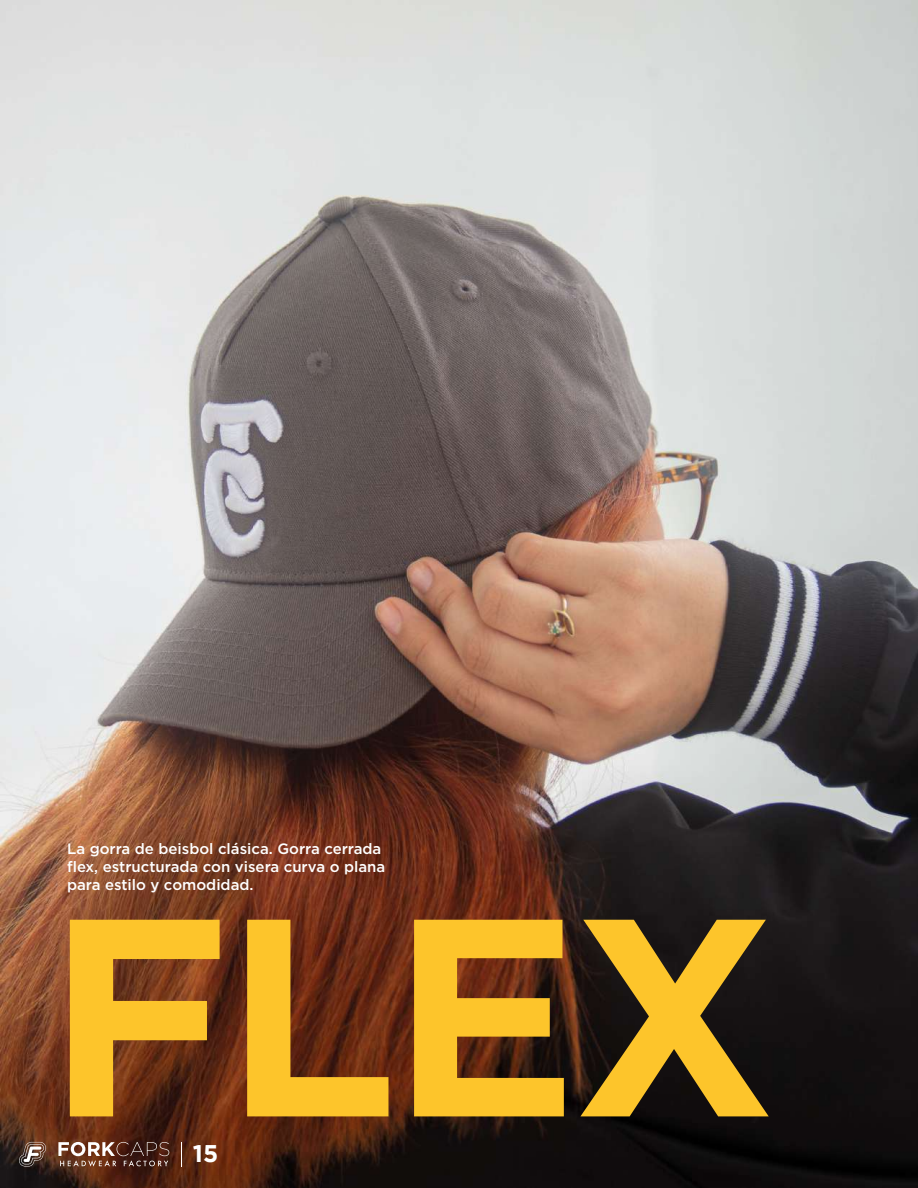
<style>
.page{position:relative;width:918px;height:1188px;background:#fff}
.page>*{position:absolute;margin:0;border:0;box-sizing:border-box;transform-origin:0 0}
.t1{font:700 280.95px "Gotham";color:#fdc52b}
.t2{font:700 24.15px "Gotham";color:#fff}
.t3{font:500 15px/18px "Gotham";color:#fff}
</style>
<div class="page">
<img style="left:0;top:0;width:918px;height:1188px">
<svg style="left:19px;top:1142px;width:27px;height:25px"></svg>
<svg style="left:58px;top:1142px;width:111px;height:25px;background:#785447"></svg>
<svg style="left:181px;top:1142px;width:1px;height:25px"></svg>
<p class="t3" style="left:67px;top:840px;width:320px">La gorra de beisbol clásica. Gorra cerrada flex, estructurada con visera curva o plana para estilo y comodidad.</p>
<h1 class="t1" style="left:46px;top:855px;width:733px">FLEX</h1>
<h2 class="t2" style="left:193px;top:1140px;width:27px">15</h2>
</div>
